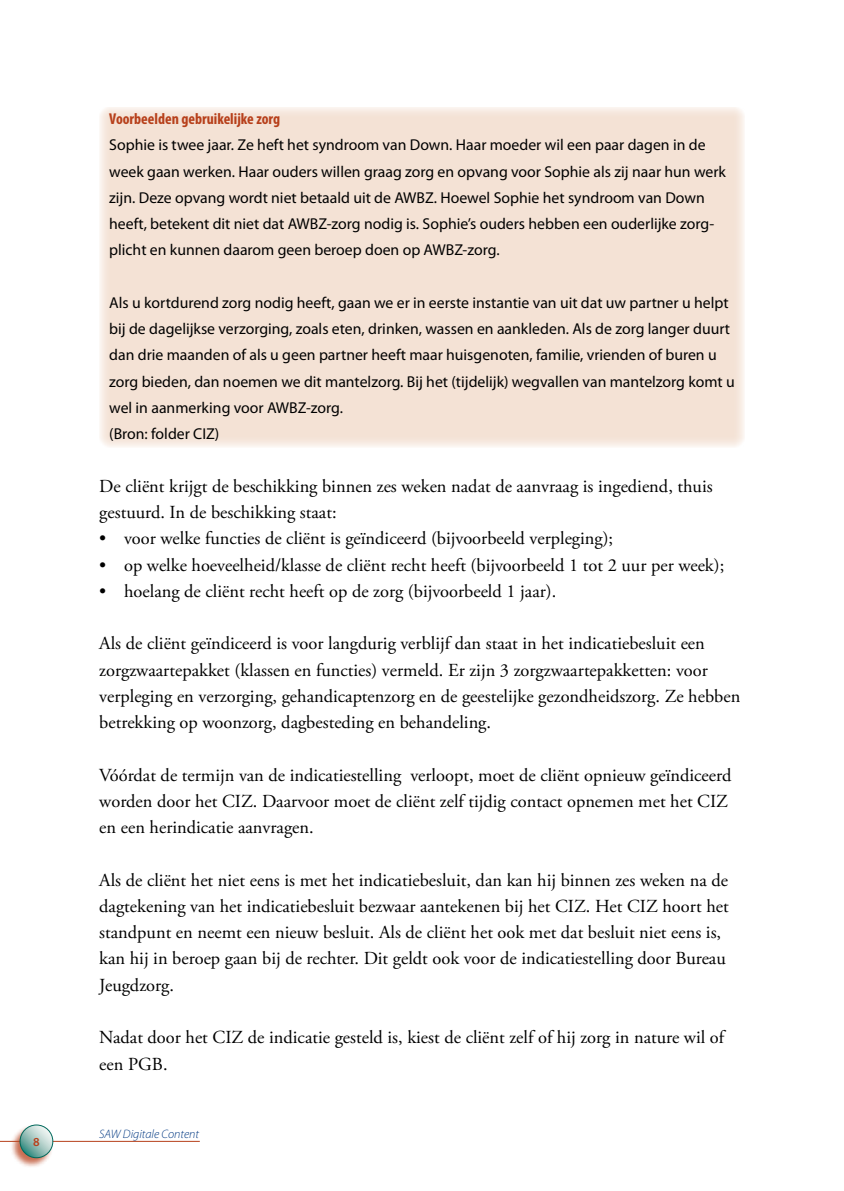
<style>
.page{position:relative;width:844px;height:1191px;background:#fff}
.page>*{position:absolute;margin:0;border:0;box-sizing:border-box;transform-origin:0 0}
.t1{font:18.38px/26.2px "Adobe Garamond Pro";color:#000}
.t2{font:15.75px/26.2px "Myriad Pro";color:#000}
.t3{font:700 condensed 15.75px "Myriad Pro";color:#b7401b}
.t4{font:italic 300 12.25px "Myriad Pro";color:#003882}
.t5{font:600 12.25px "Myriad Pro";color:#b7401b}
</style>
<div class="page">
<div style="left:99px;top:107px;width:645px;height:340px;background:#f4e2d5"></div>
<hr style="left:0;top:1141px;width:200px;height:1px;background:#b7401b">
<div style="left:9px;top:1124px;width:44px;height:43px;background:#b7401b;opacity:.75"></div>
<svg style="left:20px;top:1125px;width:33px;height:32px"></svg>
<div style="left:20px;top:1124px;width:33px;height:34px;border:1px solid #00685b;border-radius:50%"></div>
<p class="t5" style="left:33px;top:1133px;width:8px">8</p>
<p class="t3" style="left:109px;top:109px;width:172px">Voorbeelden gebruikelijke zorg</p>
<p class="t2" style="left:109px;top:132px;width:618px">Sophie is twee jaar. Ze heft het syndroom van Down. Haar moeder wil een paar dagen in de week gaan werken. Haar ouders willen graag zorg en opvang voor Sophie als zij naar hun werk zijn. Deze opvang wordt niet betaald uit de AWBZ. Hoewel Sophie het syndroom van Down heeft, betekent dit niet dat AWBZ-zorg nodig is. Sophie’s ouders hebben een ouderlijke zorg&shy;plicht en kunnen daarom geen beroep doen op AWBZ-zorg.</p>
<p class="t2" style="left:109px;top:289px;width:627px">Als u kortdurend zorg nodig heeft, gaan we er in eerste instantie van uit dat uw partner u helpt bij de dagelijkse verzorging, zoals eten, drinken, wassen en aankleden. Als de zorg langer duurt dan drie maanden of als u geen partner heeft maar huisgenoten, familie, vrienden of buren u zorg bieden, dan noemen we dit mantelzorg. Bij het (tijdelijk) wegvallen van mantelzorg komt u wel in aanmerking voor AWBZ-zorg.<br>(Bron: folder CIZ)</p>
<p class="t1" style="left:99px;top:473px;width:614px">De cliënt krijgt de beschikking binnen zes weken nadat de aanvraag is ingediend, thuis gestuurd. In de beschikking staat:</p>
<p class="t1" style="left:99px;top:526px;width:515px">• voor welke functies de cliënt is geïndiceerd (bijvoorbeeld verpleging);</p>
<p class="t1" style="left:99px;top:552px;width:626px">• op welke hoeveelheid/klasse de cliënt recht heeft (bijvoorbeeld 1 tot 2 uur per week);</p>
<p class="t1" style="left:99px;top:578px;width:458px">• hoelang de cliënt recht heeft op de zorg (bijvoorbeeld 1 jaar).</p>
<p class="t1" style="left:99px;top:631px;width:642px">Als de cliënt geïndiceerd is voor langdurig verblijf dan staat in het indicatiebesluit een zorgzwaartepakket (klassen en functies) vermeld. Er zijn 3 zorgzwaartepakketten: voor verpleging en verzorging, gehandicaptenzorg en de geestelijke gezondheidszorg. Ze hebben betrekking op woonzorg, dagbesteding en behandeling.</p>
<p class="t1" style="left:99px;top:762px;width:633px">Vóórdat de termijn van de indicatiestelling verloopt, moet de cliënt opnieuw geïndiceerd worden door het CIZ. Daarvoor moet de cliënt zelf tijdig contact opnemen met het CIZ en een herindicatie aanvragen.</p>
<p class="t1" style="left:99px;top:867px;width:630px">Als de cliënt het niet eens is met het indicatiebesluit, dan kan hij binnen zes weken na de dagtekening van het indicatiebesluit bezwaar aantekenen bij het CIZ. Het CIZ hoort het standpunt en neemt een nieuw besluit. Als de cliënt het ook met dat besluit niet eens is, kan hij in beroep gaan bij de rechter. Dit geldt ook voor de indicatiestelling door Bureau Jeugdzorg.</p>
<p class="t1" style="left:99px;top:1025px;width:626px">Nadat door het CIZ de indicatie gesteld is, kiest de cliënt zelf of hij zorg in nature wil of een PGB.</p>
<p class="t4" style="left:99px;top:1127px;width:101px">SAW Digitale Content</p>
</div>
